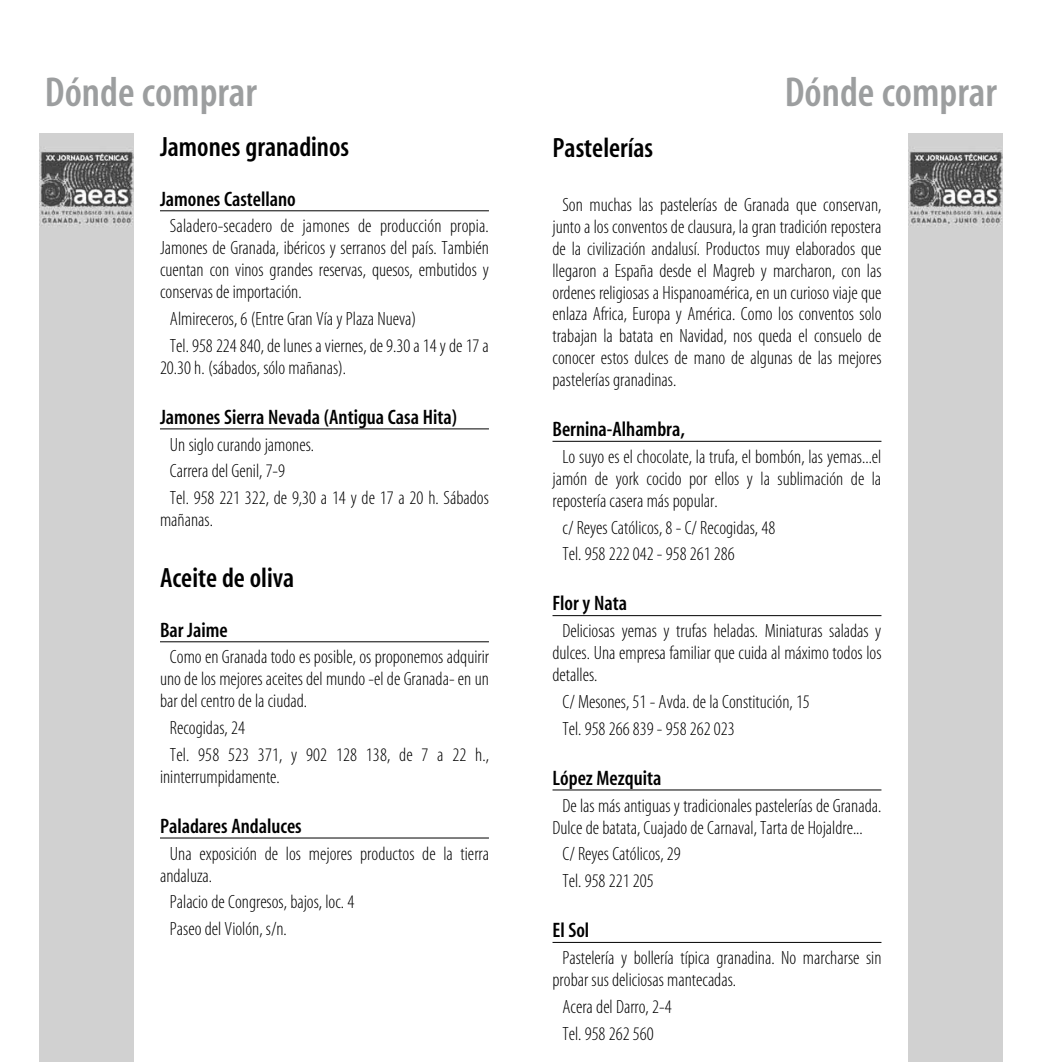
<style>
.page{position:relative;width:1042px;height:1062px;background:#fff}
.page>*{position:absolute;margin:0;border:0;box-sizing:border-box;transform-origin:0 0}
.t1{font:42px "Myriad MM 565 300";color:#9c9e9f}
.t2{font:28px "Myriad MM 565 300";color:#000}
.t3{font:21px "Myriad MM 565 300";color:#000}
.t4{font:19.25px/21.9px "Myriad MM 215 300";color:#000}
</style>
<div class="page">
<hr style="left:160px;top:210px;width:329px;height:1px;background:#000">
<hr style="left:160px;top:428px;width:329px;height:1px;background:#000">
<hr style="left:160px;top:641px;width:329px;height:1px;background:#000">
<hr style="left:160px;top:837px;width:329px;height:1px;background:#000">
<div style="left:908px;top:134px;width:94px;height:928px;background:#d1d1d1"></div>
<hr style="left:552px;top:441px;width:329px;height:1px;background:#000">
<hr style="left:552px;top:615px;width:329px;height:1px;background:#000">
<hr style="left:552px;top:789px;width:329px;height:1px;background:#000">
<hr style="left:552px;top:942px;width:329px;height:1px;background:#000">
<div style="left:40px;top:134px;width:94px;height:928px;background:#d1d1d1"></div>
<h1 class="t1" style="left:45px;top:72px;width:214px">Dónde comprar</h1>
<h1 class="t1" style="left:785px;top:72px;width:214px">Dónde comprar</h1>
<h2 class="t2" style="left:160px;top:133px;width:191px">Jamones granadinos</h2>
<p class="t3" style="left:160px;top:188px;width:137px">Jamones Castellano</p>
<p class="t4" style="left:160px;top:216px;width:330px;text-align:justify;text-indent:10px">Saladero-secadero de jamones de producción propia.<br>Jamones de Granada, ibéricos y serranos del país. También cuentan con vinos grandes reservas, quesos, embutidos y conservas de importación.</p>
<p class="t4" style="left:170px;top:306px;width:320px;line-height:26.8px">Almireceros, 6 (Entre Gran Vía y Plaza Nueva)<br>Tel. 958 224 840, de lunes a viernes, de 9.30 a 14 y de 17 a</p>
<p class="t4" style="left:160px;top:357px;width:188px">20.30 h. (sábados, sólo mañanas).</p>
<p class="t3" style="left:160px;top:406px;width:299px">Jamones Sierra Nevada (Antigua Casa Hita)</p>
<p class="t4" style="left:170px;top:432px;width:320px;line-height:26.8px">Un siglo curando jamones.<br>Carrera del Genil, 7-9<br>Tel. 958 221 322, de 9,30 a 14 y de 17 a 20 h. Sábados</p>
<p class="t4" style="left:160px;top:510px;width:54px">mañanas.</p>
<h2 class="t2" style="left:160px;top:563px;width:136px">Aceite de oliva</h2>
<p class="t3" style="left:160px;top:619px;width:69px">Bar Jaime</p>
<p class="t4" style="left:160px;top:647px;width:330px;text-align:justify;text-indent:10px">Como en Granada todo es posible, os proponemos adquirir uno de los mejores aceites del mundo -el de Granada- en un bar del centro de la ciudad.</p>
<p class="t4" style="left:170px;top:715px;width:321px;line-height:26.8px">Recogidas, 24<br>Tel. 958 523 371, y 902 128 138, de 7 a 22 h.,</p>
<p class="t4" style="left:160px;top:766px;width:121px">ininterrumpidamente.</p>
<p class="t3" style="left:160px;top:815px;width:143px">Paladares Andaluces</p>
<p class="t4" style="left:160px;top:843px;width:331px;text-indent:10px">Una exposición de los mejores productos de la tierra andaluza.</p>
<p class="t4" style="left:170px;top:889px;width:186px;line-height:26.8px">Palacio de Congresos, bajos, loc. 4<br>Paseo del Violón, s/n.</p>
<h2 class="t2" style="left:552px;top:134px;width:102px">Pastelerías</h2>
<p class="t4" style="left:552px;top:195px;width:330px;text-align:justify;text-indent:10px">Son muchas las pastelerías de Granada que conservan, junto a los conventos de clausura, la gran tradición repostera de la civilización andalusí. Productos muy elaborados que llegaron a España desde el Magreb y marcharon, con las ordenes religiosas a Hispanoamérica, en un curioso viaje que enlaza Africa, Europa y América. Como los conventos solo trabajan la batata en Navidad, nos queda el consuelo de conocer estos dulces de mano de algunas de las mejores pastelerías granadinas.</p>
<p class="t3" style="left:552px;top:419px;width:134px">Bernina-Alhambra,</p>
<p class="t4" style="left:552px;top:446px;width:330px;text-align:justify;text-indent:10px">Lo suyo es el chocolate, la trufa, el bombón, las yemas...el jamón de york cocido por ellos y la sublimación de la repostería casera más popular.</p>
<p class="t4" style="left:562px;top:515px;width:214px;line-height:26.8px">c/ Reyes Católicos, 8 - C/ Recogidas, 48<br>Tel. 958 222 042 - 958 261 286</p>
<p class="t3" style="left:552px;top:593px;width:76px">Flor y Nata</p>
<p class="t4" style="left:552px;top:621px;width:330px;text-align:justify;text-indent:10px">Deliciosas yemas y trufas heladas. Miniaturas saladas y dulces. Una empresa familiar que cuida al máximo todos los detalles.</p>
<p class="t4" style="left:562px;top:689px;width:249px;line-height:26.8px">C/ Mesones, 51 - Avda. de la Constitución, 15<br>Tel. 958 266 839 - 958 262 023</p>
<p class="t3" style="left:552px;top:767px;width:110px">López Mezquita</p>
<p class="t4" style="left:552px;top:795px;width:330px;text-indent:10px">De las más antiguas y tradicionales pastelerías de Granada.<br>Dulce de batata, Cuajado de Carnaval, Tarta de Hojaldre...</p>
<p class="t4" style="left:562px;top:841px;width:120px;line-height:26.8px">C/ Reyes Católicos, 29<br>Tel. 958 221 205</p>
<p class="t3" style="left:552px;top:920px;width:38px">El Sol</p>
<p class="t4" style="left:552px;top:947px;width:330px;text-indent:10px">Pastelería y bollería típica granadina. No marcharse sin probar sus deliciosas mantecadas.</p>
<p class="t4" style="left:562px;top:994px;width:111px;line-height:26.8px">Acera del Darro, 2-4<br>Tel. 958 262 560</p>
</div>
